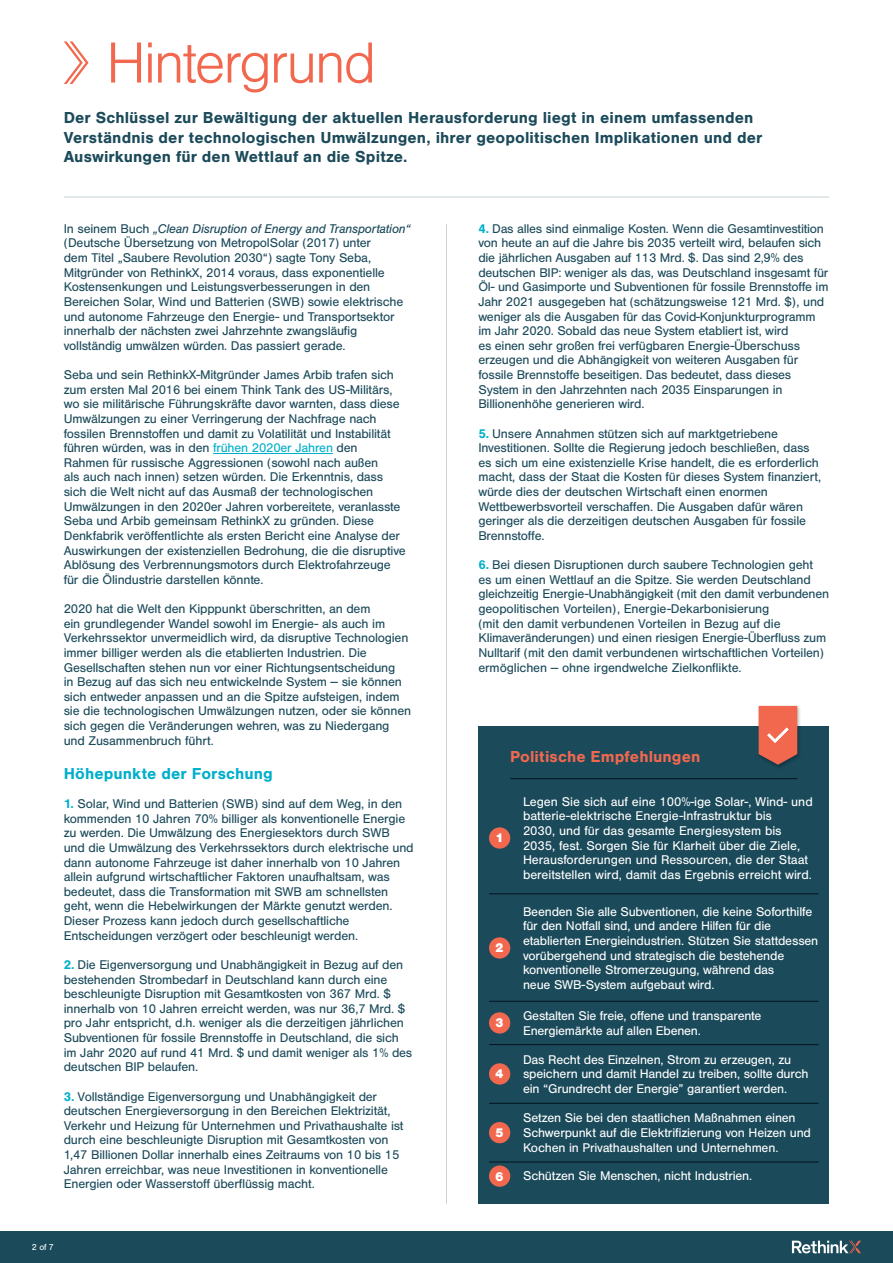
<style>
.page{position:relative;width:893px;height:1263px;background:#fff}
.page>*{position:absolute;margin:0;border:0;box-sizing:border-box;transform-origin:0 0}
.t1{font:300 60px "Nimbus San";letter-spacing:-.04em;color:#f2684f}
.t2{font:700 16.5px/19.5px "Nimbus San";letter-spacing:.005em;color:#1b4a5a}
.t3{font:700 16.5px "Nimbus San";letter-spacing:.005em;color:#00afcb}
.t4{font:700 16.5px "Nimbus San";letter-spacing:.005em;color:#f2684f}
.t5{font:13.2px/14.5px "Nimbus San";letter-spacing:-.015em;color:#1b4a5a}
.t6{font:13.2px/14.5px "Nimbus San";letter-spacing:-.015em;color:#fff}
.t7{font:900 13.2px "Nimbus San";color:#fff}
.t8{font:9px "Nimbus San";color:#fff}
.s1{font-style:italic}
.s2{color:#00afcb}
.s3{font-weight:700;color:#00afcb}
</style>
<div class="page">
<div style="left:0;top:1231px;width:893px;height:32px;background:#1b4a5a"></div>
<svg style="left:792px;top:1241px;width:69px;height:12px"></svg>
<hr style="left:213px;top:453px;width:120px;height:1px;background:#00afcb">
<hr style="left:64px;top:197px;width:765px;height:1px;background:#c6d2d6">
<hr style="left:446px;top:224px;width:1px;height:980px;background:#c6d2d6">
<svg style="left:64px;top:41px;width:25px;height:43px"></svg>
<div style="left:478px;top:726px;width:351px;height:478px;background:#1b4a5a"></div>
<div style="left:489px;top:827px;width:21px;height:22px;background:#f2684f;border-radius:50%"></div>
<div style="left:489px;top:937px;width:21px;height:21px;background:#f2684f;border-radius:50%"></div>
<div style="left:489px;top:1012px;width:21px;height:21px;background:#f2684f;border-radius:50%"></div>
<div style="left:489px;top:1063px;width:21px;height:21px;background:#f2684f;border-radius:50%"></div>
<div style="left:489px;top:1122px;width:21px;height:21px;background:#f2684f;border-radius:50%"></div>
<div style="left:489px;top:1165px;width:21px;height:22px;background:#f2684f;border-radius:50%"></div>
<div style="left:757px;top:705px;width:43px;height:65px;background:#000;opacity:.25"></div>
<svg style="left:759px;top:706px;width:38px;height:59px;background:#de6955"></svg>
<h1 class="t1" style="left:106px;top:31px;width:272px">Hintergrund</h1>
<p class="t2" style="left:64px;top:108px;width:700px">Der Schlüssel zur Bewältigung der aktuellen Herausforderung liegt in einem umfassenden<br>Verständnis der technologischen Umwälzungen, ihrer geopolitischen Implikationen und der<br>Auswirkungen für den Wettlauf an die Spitze.</p>
<p class="t5" style="left:64px;top:221px;width:348px">In seinem Buch <span class="s1">„Clean Disruption of Energy and Transportation“ </span>(Deutsche Übersetzung von MetropolSolar (2017) unter<br>dem Titel „Saubere Revolution 2030“) sagte Tony Seba, Mitgründer von RethinkX, 2014 voraus, dass exponentielle Kostensenkungen und Leistungsverbesserungen in den Bereichen Solar, Wind und Batterien (SWB) sowie elektrische und autonome Fahrzeuge den Energie- und Transportsektor innerhalb der nächsten zwei Jahrzehnte zwangsläufig vollständig umwälzen würden. Das passiert gerade.</p>
<p class="t5" style="left:64px;top:368px;width:344px">Seba und sein RethinkX-Mitgründer James Arbib trafen sich zum ersten Mal 2016 bei einem Think Tank des US-Militärs, wo sie militärische Führungskräfte davor warnten, dass diese Umwälzungen zu einer Verringerung der Nachfrage nach fossilen Brennstoffen und damit zu Volatilität und Instabilität führen würden, was in den <span class="s2">frühen 2020er Jahren</span> den Rahmen für russische Aggressionen (sowohl nach außen<br>als auch nach innen) setzen würden. Die Erkenntnis, dass sich die Welt nicht auf das Ausmaß der technologischen Umwälzungen in den 2020er Jahren vorbereitete, veranlasste Seba und Arbib gemeinsam RethinkX zu gründen. Diese Denkfabrik veröffentlichte als ersten Bericht eine Analyse der Auswirkungen der existenziellen Bedrohung, die die disruptive Ablösung des Verbrennungsmotors durch Elektrofahrzeuge für die Ölindustrie darstellen könnte.</p>
<p class="t5" style="left:64px;top:602px;width:349px">2020 hat die Welt den Kipppunkt überschritten, an dem<br>ein grundlegender Wandel sowohl im Energie- als auch im Verkehrssektor unvermeidlich wird, da disruptive Technologien immer billiger werden als die etablierten Industrien. Die Gesellschaften stehen nun vor einer Richtungsentscheidung<br>in Bezug auf das sich neu entwickelnde System -- sie können sich entweder anpassen und an die Spitze aufsteigen, indem sie die technologischen Umwälzungen nutzen, oder sie können sich gegen die Veränderungen wehren, was zu Niedergang und Zusammenbruch führt.</p>
<p class="t3" style="left:64px;top:764px;width:211px">Höhepunkte der Forschung</p>
<p class="t5" style="left:64px;top:797px;width:351px"><span class="s3">1.</span> Solar, Wind und Batterien (SWB) sind auf dem Weg, in den kommenden 10 Jahren 70% billiger als konventionelle Energie zu werden. Die Umwälzung des Energiesektors durch SWB und die Umwälzung des Verkehrssektors durch elektrische und dann autonome Fahrzeuge ist daher innerhalb von 10 Jahren allein aufgrund wirtschaftlicher Faktoren unaufhaltsam, was bedeutet, dass die Transformation mit SWB am schnellsten geht, wenn die Hebelwirkungen der Märkte genutzt werden.<br>Dieser Prozess kann jedoch durch gesellschaftliche Entscheidungen verzögert oder beschleunigt werden.</p>
<p class="t5" style="left:64px;top:957px;width:350px"><span class="s3">2.</span> Die Eigenversorgung und Unabhängigkeit in Bezug auf den bestehenden Strombedarf in Deutschland kann durch eine beschleunigte Disruption mit Gesamtkosten von 367 Mrd. $ innerhalb von 10 Jahren erreicht werden, was nur 36,7 Mrd. $ pro Jahr entspricht, d.h. weniger als die derzeitigen jährlichen Subventionen für fossile Brennstoffe in Deutschland, die sich im Jahr 2020 auf rund 41 Mrd. $ und damit weniger als 1% des deutschen BIP belaufen.</p>
<p class="t5" style="left:64px;top:1089px;width:341px"><span class="s3">3.</span> Vollständige Eigenversorgung und Unabhängigkeit der deutschen Energieversorgung in den Bereichen Elektrizität, Verkehr und Heizung für Unternehmen und Privathaushalte ist durch eine beschleunigte Disruption mit Gesamtkosten von 1,47 Billionen Dollar innerhalb eines Zeitraums von 10 bis 15<br>Jahren erreichbar, was neue Investitionen in konventionelle Energien oder Wasserstoff überflüssig macht.</p>
<p class="t8" style="left:32px;top:1242px;width:24px">2 of 7</p>
<p class="t5" style="left:478px;top:221px;width:352px"><span class="s3">4.</span> Das alles sind einmalige Kosten. Wenn die Gesamtinvestition von heute an auf die Jahre bis 2035 verteilt wird, belaufen sich die jährlichen Ausgaben auf 113 Mrd. $. Das sind 2,9% des deutschen BIP: weniger als das, was Deutschland insgesamt für Öl- und Gasimporte und Subventionen für fossile Brennstoffe im Jahr 2021 ausgegeben hat (schätzungsweise 121 Mrd. $), und weniger als die Ausgaben für das Covid-Konjunkturprogramm im Jahr 2020. Sobald das neue System etabliert ist, wird<br>es einen sehr großen frei verfügbaren Energie-Überschuss erzeugen und die Abhängigkeit von weiteren Ausgaben für fossile Brennstoffe beseitigen. Das bedeutet, dass dieses System in den Jahrzehnten nach 2035 Einsparungen in Billionenhöhe generieren wird.</p>
<p class="t5" style="left:478px;top:426px;width:344px"><span class="s3">5.</span> Unsere Annahmen stützen sich auf marktgetriebene Investitionen. Sollte die Regierung jedoch beschließen, dass es sich um eine existenzielle Krise handelt, die es erforderlich macht, dass der Staat die Kosten für dieses System finanziert, würde dies der deutschen Wirtschaft einen enormen Wettbewerbsvorteil verschaffen. Die Ausgaben dafür wären geringer als die derzeitigen deutschen Ausgaben für fossile Brennstoffe.</p>
<p class="t5" style="left:478px;top:558px;width:352px"><span class="s3">6.</span> Bei diesen Disruptionen durch saubere Technologien geht es um einen Wettlauf an die Spitze. Sie werden Deutschland gleichzeitig Energie-Unabhängigkeit (mit den damit verbundenen geopolitischen Vorteilen), Energie-Dekarbonisierung<br>(mit den damit verbundenen Vorteilen in Bezug auf die Klimaveränderungen) und einen riesigen Energie-Überfluss zum Nulltarif (mit den damit verbundenen wirtschaftlichen Vorteilen) ermöglichen -- ohne irgendwelche Zielkonflikte.</p>
<p class="t7" style="left:495px;top:830px;width:10px">1</p>
<p class="t7" style="left:495px;top:940px;width:10px">2</p>
<p class="t7" style="left:495px;top:1015px;width:10px">3</p>
<p class="t7" style="left:495px;top:1066px;width:10px">4</p>
<p class="t7" style="left:495px;top:1125px;width:10px">5</p>
<p class="t7" style="left:495px;top:1168px;width:10px">6</p>
<p class="t4" style="left:510px;top:747px;width:192px">Politische Empfehlungen</p>
<p class="t6" style="left:523px;top:794px;width:291px">Legen Sie sich auf eine 100%-ige Solar-, Wind- und batterie-elektrische Energie-Infrastruktur bis<br>2030, und für das gesamte Energiesystem bis 2035, fest. Sorgen Sie für Klarheit über die Ziele, Herausforderungen und Ressourcen, die der Staat bereitstellen wird, damit das Ergebnis erreicht wird.</p>
<p class="t6" style="left:523px;top:904px;width:297px">Beenden Sie alle Subventionen, die keine Soforthilfe für den Notfall sind, und andere Hilfen für die etablierten Energieindustrien. Stützen Sie stattdessen vorübergehend und strategisch die bestehende konventionelle Stromerzeugung, während das<br>neue SWB-System aufgebaut wird.</p>
<p class="t6" style="left:523px;top:1008px;width:240px">Gestalten Sie freie, offene und transparente<br>Energiemärkte auf allen Ebenen.</p>
<p class="t6" style="left:523px;top:1052px;width:287px">Das Recht des Einzelnen, Strom zu erzeugen, zu speichern und damit Handel zu treiben, sollte durch ein “Grundrecht der Energie” garantiert werden.</p>
<p class="t6" style="left:523px;top:1111px;width:289px">Setzen Sie bei den staatlichen Maßnahmen einen<br>Schwerpunkt auf die Elektrifizierung von Heizen und<br>Kochen in Privathaushalten und Unternehmen.</p>
<p class="t6" style="left:523px;top:1169px;width:231px">Schützen Sie Menschen, nicht Industrien.</p>
</div>
